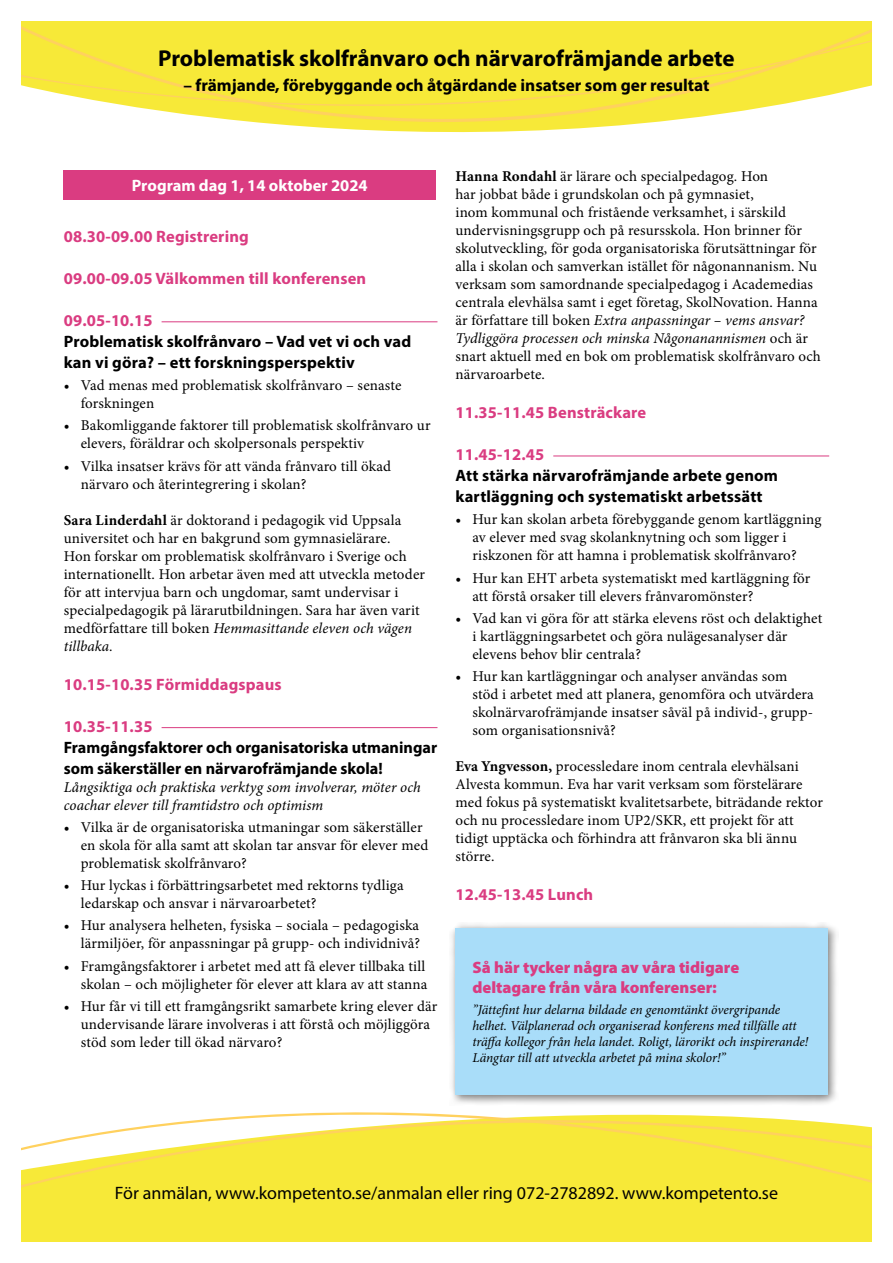
<style>
.page{position:relative;width:893px;height:1263px;background:#fff}
.page>*{position:absolute;margin:0;border:0;box-sizing:border-box;transform-origin:0 0}
.t1{font:700 23.1px "Myriad Pro";color:#000}
.t2{font:18px "Myriad Pro";color:#000}
.t3{font:700 17.25px "Myriad Pro";color:#000}
.t4{font:700 16.5px/21px "Myriad Pro";letter-spacing:.01em;color:#000}
.t5{font:700 16.5px "Myriad Pro";letter-spacing:.01em;color:#da3c81}
.t6{font:900 16.5px/19.8px "Myriad Pro";color:#da3c81}
.t7{font:700 16.5px "Myriad Pro";color:#fff}
.t8{font:15px/18px "Minion Pro";letter-spacing:.005em;color:#000}
.t9{font:italic 15px/18px "Minion Pro";color:#000}
.t10{font:italic 13.5px/16.2px "Minion Pro";letter-spacing:-.005em;color:#000}
.s1{font-weight:700}
.s2{font-style:italic}
</style>
<div class="page">
<div style="left:21px;top:1216px;width:851px;height:26px;background:#f7e938"></div>
<svg style="left:21px;top:1112px;width:851px;height:104px;fill:#f7e938"></svg>
<svg style="left:163px;top:111px;width:578px;height:22px;fill:#f7e938"></svg>
<svg style="left:21px;top:21px;width:851px;height:90px;background:#f7e841"></svg>
<hr style="left:162px;top:322px;width:275px;height:1px;background:#da3c81">
<hr style="left:162px;top:727px;width:275px;height:1px;background:#da3c81">
<div style="left:64px;top:170px;width:372px;height:30px;background:#da3c81"></div>
<hr style="left:553px;top:456px;width:276px;height:1px;background:#da3c81">
<div style="left:449px;top:922px;width:389px;height:183px;background:#000;opacity:.55"></div>
<div style="left:455px;top:928px;width:373px;height:167px;background:#a9ddf9"></div>
<h1 class="t1" style="left:158px;top:43px;width:578px">Problematisk skolfrånvaro och närvarofrämjande arbete</h1>
<p class="t3" style="left:183px;top:74px;width:528px">– främjande, förebyggande och åtgärdande insatser som ger resultat</p>
<p class="t7" style="left:132px;top:175px;width:237px">Program dag 1, 14 oktober 2024</p>
<p class="t5" style="left:64px;top:226px;width:187px">08.30-09.00 Registrering</p>
<p class="t5" style="left:64px;top:268px;width:304px">09.00-09.05 Välkommen till konferensen</p>
<p class="t5" style="left:64px;top:310px;width:90px">09.05-10.15</p>
<p class="t4" style="left:64px;top:330px;width:349px">Problematisk skolfrånvaro – Vad vet vi och vad kan vi göra? – ett forskningsperspektiv</p>
<p class="t8" style="left:81px;top:376px;width:322px;text-indent:-17px">• Vad menas med problematisk skolfrånvaro – senaste forskningen</p>
<p class="t8" style="left:81px;top:417px;width:351px;text-indent:-17px">• Bakomliggande faktorer till problematisk skolfrånvaro ur elevers, föräldrar och skolpersonals perspektiv</p>
<p class="t8" style="left:81px;top:457px;width:312px;text-indent:-17px">• Vilka insatser krävs för att vända frånvaro till ökad närvaro och återintegrering i skolan?</p>
<p class="t8" style="left:64px;top:511px;width:363px"><span class="s1">Sara Linderdahl</span> är doktorand i pedagogik vid Uppsala universitet och har en bakgrund som gymnasielärare.<br>Hon forskar om problematisk skolfrånvaro i Sverige och internationellt. Hon arbetar även med att utveckla metoder för att intervjua barn och ungdomar, samt undervisar i specialpedagogik på lärarutbildningen. Sara har även varit medförfattare till boken <span class="s2">Hemmasittande eleven och vägen tillbaka.</span></p>
<p class="t5" style="left:64px;top:673px;width:219px">10.15-10.35 Förmiddagspaus</p>
<p class="t5" style="left:64px;top:715px;width:90px">10.35-11.35</p>
<p class="t4" style="left:64px;top:736px;width:375px">Framgångsfaktorer och organisatoriska utmaningar som säkerställer en närvarofrämjande skola!</p>
<p class="t9" style="left:64px;top:778px;width:358px">Långsiktiga och praktiska verktyg som involverar, möter och coachar elever till framtidstro och optimism</p>
<p class="t8" style="left:81px;top:818px;width:349px;text-indent:-17px">• Vilka är de organisatoriska utmaningar som säkerställer en skola för alla samt att skolan tar ansvar för elever med problematisk skolfrånvaro?</p>
<p class="t8" style="left:81px;top:876px;width:324px;text-indent:-17px">• Hur lyckas i förbättringsarbetet med rektorns tydliga ledarskap och ansvar i närvaroarbetet?</p>
<p class="t8" style="left:64px;top:917px;width:358px;text-align:right">• Hur analysera helheten, fysiska – sociala – pedagogiska lärmiljöer, för anpassningar på grupp- och individnivå?</p>
<p class="t8" style="left:64px;top:957px;width:365px;text-align:right">• Framgångsfaktorer i arbetet med att få elever tillbaka till skolan – och möjligheter för elever att klara av att stanna</p>
<p class="t8" style="left:81px;top:997px;width:358px;text-indent:-17px">• Hur får vi till ett framgångsrikt samarbete kring elever där undervisande lärare involveras i att förstå och möjliggöra stöd som leder till ökad närvaro?</p>
<p class="t8" style="left:455px;top:167px;width:367px"><span class="s1">Hanna Rondahl</span> är lärare och specialpedagog. Hon<br>har jobbat både i grundskolan och på gymnasiet,<br>inom kommunal och fristående verksamhet, i särskild undervisningsgrupp och på resursskola. Hon brinner för skolutveckling, för goda organisatoriska förutsättningar för alla i skolan och samverkan istället för någonannanism. Nu verksam som samordnande specialpedagog i Academedias centrala elevhälsa samt i eget företag, SkolNovation. Hanna är författare till boken <span class="s2">Extra anpassningar – vems ansvar?<br>Tydliggöra processen och minska Någonanannismen</span> och är snart aktuell med en bok om problematisk skolfrånvaro och närvaroarbete.</p>
<p class="t5" style="left:455px;top:402px;width:192px">11.35-11.45 Bensträckare</p>
<p class="t5" style="left:455px;top:444px;width:90px">11.45-12.45</p>
<p class="t4" style="left:455px;top:464px;width:324px">Att stärka närvarofrämjande arbete genom kartläggning och systematiskt arbetssätt</p>
<p class="t8" style="left:472px;top:511px;width:351px;text-indent:-17px">• Hur kan skolan arbeta förebyggande genom kartläggning av elever med svag skolanknytning och som ligger i riskzonen för att hamna i problematisk skolfrånvaro?</p>
<p class="t8" style="left:472px;top:569px;width:339px;text-indent:-17px">• Hur kan EHT arbeta systematiskt med kartläggning för att förstå orsaker till elevers frånvaromönster?</p>
<p class="t8" style="left:472px;top:609px;width:351px;text-indent:-17px">• Vad kan vi göra för att stärka elevens röst och delaktighet i kartläggningsarbetet och göra nulägesanalyser där elevens behov blir centrala?</p>
<p class="t8" style="left:472px;top:667px;width:343px;text-indent:-17px">• Hur kan kartläggningar och analyser användas som stöd i arbetet med att planera, genomföra och utvärdera skolnärvarofrämjande insatser såväl på individ-, grupp&shy;som organisationsnivå?</p>
<p class="t8" style="left:455px;top:757px;width:369px"><span class="s1">Eva Yngvesson,</span> processledare inom centrala elevhälsani Alvesta kommun. Eva har varit verksam som förstelärare med fokus på systematiskt kvalitetsarbete, biträdande rektor och nu processledare inom UP2/SKR, ett projekt för att tidigt upptäcka och förhindra att frånvaron ska bli ännu större.</p>
<p class="t5" style="left:455px;top:884px;width:139px">12.45-13.45 Lunch</p>
<p class="t6" style="left:472px;top:958px;width:268px">Så här tycker några av våra tidigare deltagare från våra konferenser:</p>
<p class="t10" style="left:472px;top:1001px;width:337px">”Jättefint hur delarna bildade en genomtänkt övergripande helhet. Välplanerad och organiserad konferens med tillfälle att träffa kollegor från hela landet. Roligt, lärorikt och inspirerande!<br>Längtar till att utveckla arbetet på mina skolor!”</p>
<p class="t2" style="left:115px;top:1182px;width:665px">För anmälan, www.kompetento.se/anmalan eller ring 072-2782892. www.kompetento.se</p>
</div>
